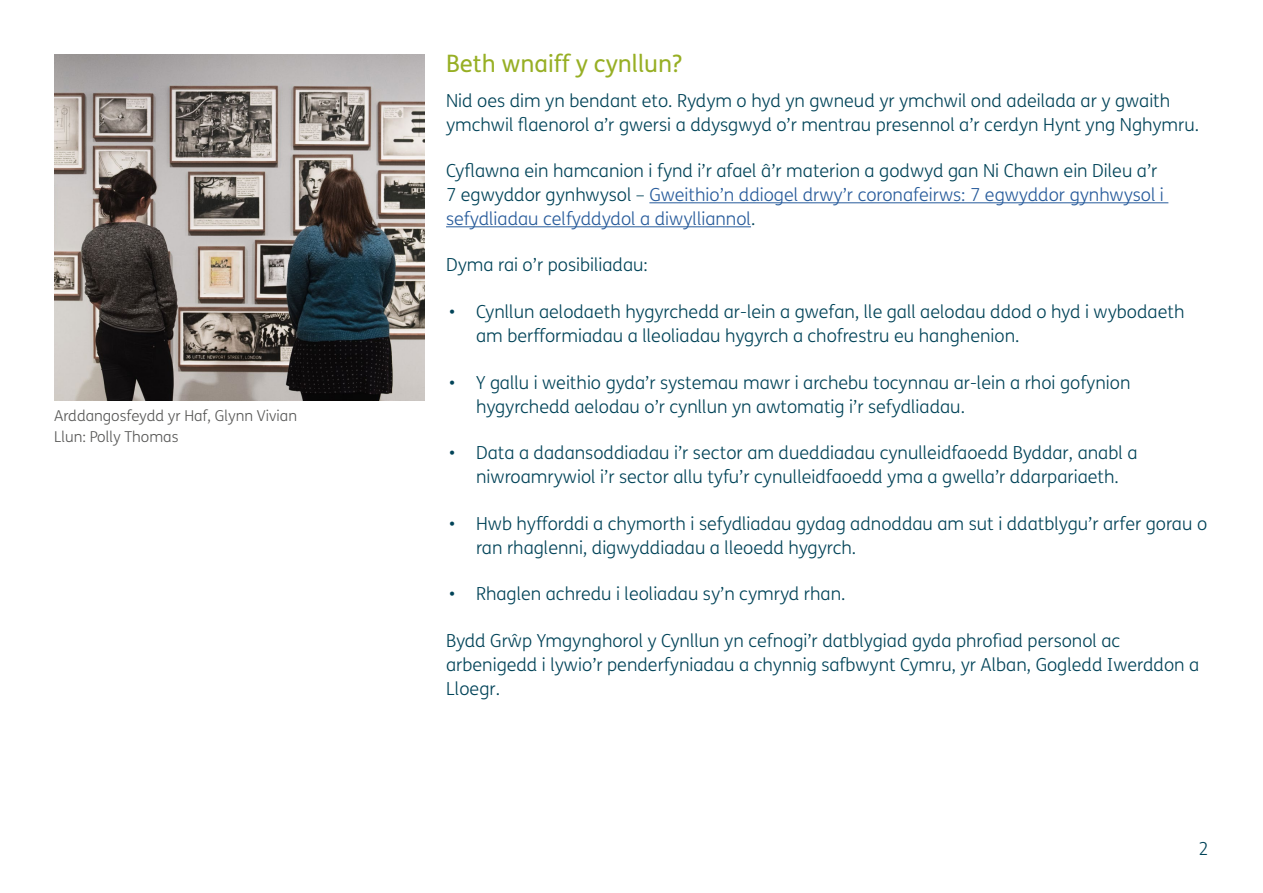
<style>
.page{position:relative;width:1263px;height:893px;background:#fff}
.page>*{position:absolute;margin:0;border:0;box-sizing:border-box;transform-origin:0 0}
.ACW_Heading{font:24px "FS Me";color:#97af24}
.ACW_Body_Copy{font:300 18px/24px "FS Me";color:#014358}
.t1{font:300 15px "FS Me";color:#575756}
.s1{color:#275b9b}
</style>
<div class="page">
<hr style="left:649px;top:202px;width:519px;height:1px;background:#275b9b">
<hr style="left:446px;top:226px;width:305px;height:1px;background:#275b9b">
<img style="left:54px;top:54px;width:371px;height:347px">
<p class="t1" style="left:54px;top:406px;width:245px">Arddangosfeydd yr Haf, Glynn Vivian</p>
<p class="t1" style="left:54px;top:427px;width:126px">Llun: Polly Thomas</p>
<h3 class="ACW_Heading" style="left:446px;top:47px;width:237px">Beth wnaiff y cynllun?</h3>
<p class="ACW_Body_Copy" style="left:446px;top:88px;width:755px">Nid oes dim yn bendant eto. Rydym o hyd yn gwneud yr ymchwil ond adeilada ar y gwaith ymchwil flaenorol a’r gwersi a ddysgwyd o’r mentrau presennol a’r cerdyn Hynt yng Nghymru.</p>
<p class="ACW_Body_Copy" style="left:446px;top:158px;width:719px">Cyflawna ein hamcanion i fynd i’r afael â’r materion a godwyd gan Ni Chawn ein Dileu a’r<br>7 egwyddor gynhwysol – <span class="s1">Gweithio’n ddiogel drwy’r coronafeirws: 7 egwyddor gynhwysol i sefydliadau celfyddydol a diwylliannol</span>.</p>
<p class="ACW_Body_Copy" style="left:446px;top:253px;width:203px">Dyma rai o’r posibiliadau:</p>
<p class="ACW_Body_Copy" style="left:476px;top:299px;width:710px;text-indent:-27px">• Cynllun aelodaeth hygyrchedd ar-lein a gwefan, lle gall aelodau ddod o hyd i wybodaeth am berfformiadau a lleoliadau hygyrch a chofrestru eu hanghenion.</p>
<p class="ACW_Body_Copy" style="left:476px;top:370px;width:656px;text-indent:-27px">• Y gallu i weithio gyda’r systemau mawr i archebu tocynnau ar-lein a rhoi gofynion hygyrchedd aelodau o’r cynllun yn awtomatig i’r sefydliadau.</p>
<p class="ACW_Body_Copy" style="left:449px;top:440px;width:690px;text-align:center">• Data a dadansoddiadau i’r sector am dueddiadau cynulleidfaoedd Byddar, anabl a niwroamrywiol i’r sector allu tyfu’r cynulleidfaoedd yma a gwella’r ddarpariaeth.</p>
<p class="ACW_Body_Copy" style="left:476px;top:511px;width:733px;text-indent:-27px">• Hwb hyfforddi a chymorth i sefydliadau gydag adnoddau am sut i ddatblygu’r arfer gorau o ran rhaglenni, digwyddiadau a lleoedd hygyrch.</p>
<p class="ACW_Body_Copy" style="left:449px;top:581px;width:398px">• Rhaglen achredu i leoliadau sy’n cymryd rhan.</p>
<p class="ACW_Body_Copy" style="left:446px;top:628px;width:755px">Bydd Grŵp Ymgynghorol y Cynllun yn cefnogi’r datblygiad gyda phrofiad personol ac arbenigedd i lywio’r penderfyniadau a chynnig safbwynt Cymru, yr Alban, Gogledd Iwerddon a<br>Lloegr.</p>
<p class="ACW_Body_Copy" style="left:1199px;top:837px;width:12px">2</p>
</div>
